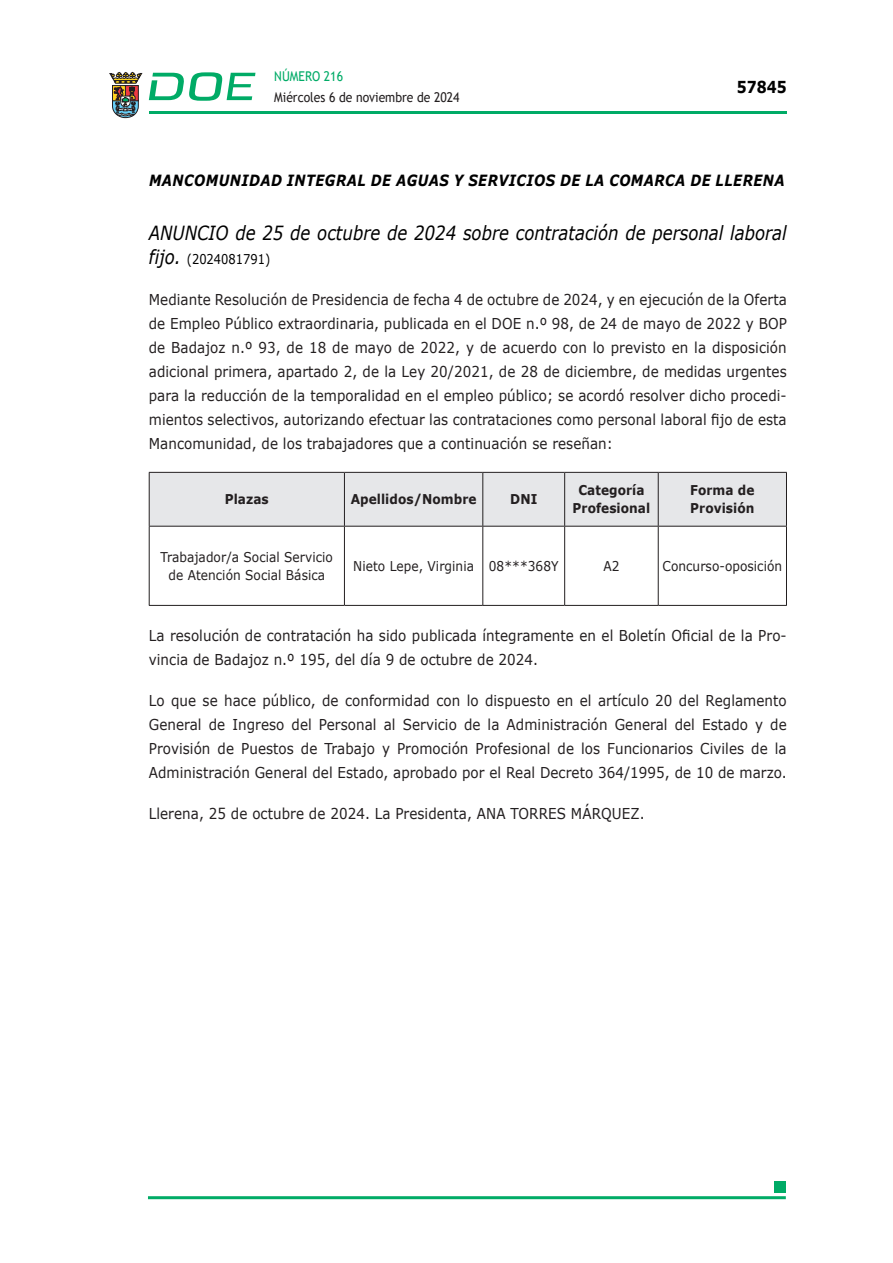
<style>
.page{position:relative;width:893px;height:1263px;background:#fff}
.page>*{position:absolute;margin:0;border:0;box-sizing:border-box;transform-origin:0 0}
.SUBORGANISMO{font:italic 19.5px "Verdana";color:#000;scale:.85 1}
.t1{font:700 16.5px "Verdana";color:#000;scale:.85 1}
.ORGANISMO{font:italic 700 15.45px "Verdana";letter-spacing:.035em;color:#000;scale:.85 1}
.CUERPO_DE_TEXTO{font:15px/24px "Verdana";letter-spacing:.005em;color:#231f20;text-align:justify;scale:.9 1}
.F_FECHA{font:15px "Verdana";letter-spacing:.005em;color:#231f20;scale:.9 1}
.CUERPO_DE_TEXTO-2{font:13.5px/18px "Verdana";letter-spacing:.005em;color:#231f20;text-align:center;scale:.9 1}
.TABLATITULO{font:700 13.5px/18px "Verdana";letter-spacing:.005em;color:#231f20;text-align:center;scale:.9 1}
.t2{font:13.5px "Trebuchet MS";color:#231f20;scale:.9 1}
.SUBORGANISMO-2{font:13.5px "Verdana";color:#000;scale:.85 1}
.t3{font:13.5px "Trebuchet MS";color:#00ab67;scale:.9 1}
.s1{font-style:italic;font-size:19.5px}
</style>
<div class="page">
<hr style="left:149px;top:111px;width:638px;height:3px;background:#00ab66">
<svg style="left:109px;top:72px;width:33px;height:46px"></svg>
<svg style="left:149px;top:72px;width:106px;height:29px"></svg>
<hr style="left:148px;top:1196px;width:638px;height:3px;background:#00ab66">
<div style="left:775px;top:1181px;width:11px;height:11px;background:#00ab66"></div>
<div style="left:150px;top:473px;width:636px;height:53px;background:#e6e7e9"></div>
<hr style="left:149px;top:472px;width:195px;height:1px;background:#231f20">
<hr style="left:149px;top:473px;width:1px;height:53px;background:#231f20">
<hr style="left:344px;top:472px;width:139px;height:1px;background:#231f20">
<hr style="left:344px;top:473px;width:1px;height:53px;background:#231f20">
<hr style="left:483px;top:472px;width:82px;height:1px;background:#231f20">
<hr style="left:482px;top:473px;width:1px;height:53px;background:#231f20">
<hr style="left:565px;top:472px;width:93px;height:1px;background:#231f20">
<hr style="left:564px;top:473px;width:1px;height:53px;background:#231f20">
<hr style="left:658px;top:472px;width:129px;height:1px;background:#231f20">
<hr style="left:658px;top:473px;width:1px;height:53px;background:#231f20">
<hr style="left:786px;top:473px;width:1px;height:53px;background:#231f20">
<hr style="left:149px;top:526px;width:195px;height:1px;background:#231f20">
<hr style="left:149px;top:527px;width:1px;height:78px;background:#231f20">
<hr style="left:344px;top:526px;width:139px;height:1px;background:#231f20">
<hr style="left:344px;top:527px;width:1px;height:78px;background:#231f20">
<hr style="left:483px;top:526px;width:82px;height:1px;background:#231f20">
<hr style="left:482px;top:527px;width:1px;height:78px;background:#231f20">
<hr style="left:565px;top:526px;width:93px;height:1px;background:#231f20">
<hr style="left:564px;top:527px;width:1px;height:78px;background:#231f20">
<hr style="left:658px;top:526px;width:129px;height:1px;background:#231f20">
<hr style="left:658px;top:527px;width:1px;height:78px;background:#231f20">
<hr style="left:786px;top:527px;width:1px;height:78px;background:#231f20">
<hr style="left:149px;top:605px;width:195px;height:1px;background:#231f20">
<hr style="left:344px;top:605px;width:139px;height:1px;background:#231f20">
<hr style="left:483px;top:605px;width:82px;height:1px;background:#231f20">
<hr style="left:565px;top:605px;width:93px;height:1px;background:#231f20">
<hr style="left:658px;top:605px;width:129px;height:1px;background:#231f20">
<p class="t3" style="left:274px;top:67px;width:78px">NÚMERO 216</p>
<p class="t2" style="left:274px;top:88px;width:207px">Miércoles 6 de noviembre de 2024</p>
<p class="t1" style="left:737px;top:75px;width:60px">57845</p>
<p class="ORGANISMO" style="left:149px;top:170px;width:749px">MANCOMUNIDAD INTEGRAL DE AGUAS Y SERVICIOS DE LA COMARCA DE LLERENA</p>
<p class="SUBORGANISMO" style="left:149px;top:219px;width:752px">ANUNCIO de 25 de octubre de 2024 sobre contratación de personal laboral</p>
<p class="SUBORGANISMO-2" style="left:149px;top:250px;width:144px"><span class="s1">fijo.</span> (2024081791)</p>
<p class="CUERPO_DE_TEXTO" style="left:149px;top:287px;width:710px">Mediante Resolución de Presidencia de fecha 4 de octubre de 2024, y en ejecución de la Oferta de Empleo Público extraordinaria, publicada en el DOE n.º 98, de 24 de mayo de 2022 y BOP de Badajoz n.º 93, de 18 de mayo de 2022, y de acuerdo con lo previsto en la disposición adicional primera, apartado 2, de la Ley 20/2021, de 28 de diciembre, de medidas urgentes para la reducción de la temporalidad en el empleo público; se acordó resolver dicho procedi&shy;mientos selectivos, autorizando efectuar las contrataciones como personal laboral fijo de esta Mancomunidad, de los trabajadores que a continuación se reseñan:</p>
<p class="TABLATITULO" style="left:225px;top:490px;width:50px">Plazas</p>
<p class="TABLATITULO" style="left:351px;top:490px;width:141px">Apellidos/Nombre</p>
<p class="TABLATITULO" style="left:510px;top:490px;width:32px">DNI</p>
<p class="TABLATITULO" style="left:573px;top:481px;width:88px">Categoría<br>Profesional</p>
<p class="TABLATITULO" style="left:690px;top:481px;width:73px;text-align:left">Forma de<br>Provisión</p>
<p class="CUERPO_DE_TEXTO-2" style="left:161px;top:548px;width:193px">Trabajador/a Social Servicio de Atención Social Básica</p>
<p class="CUERPO_DE_TEXTO-2" style="left:353px;top:557px;width:136px">Nieto Lepe, Virginia</p>
<p class="CUERPO_DE_TEXTO-2" style="left:489px;top:557px;width:79px">08***368Y</p>
<p class="CUERPO_DE_TEXTO-2" style="left:603px;top:557px;width:19px">A2</p>
<p class="CUERPO_DE_TEXTO-2" style="left:662px;top:557px;width:135px">Concurso-oposición</p>
<p class="CUERPO_DE_TEXTO" style="left:149px;top:623px;width:710px">La resolución de contratación ha sido publicada íntegramente en el Boletín Oficial de la Pro&shy;vincia de Badajoz n.º 195, del día 9 de octubre de 2024.</p>
<p class="CUERPO_DE_TEXTO" style="left:149px;top:688px;width:710px">Lo que se hace público, de conformidad con lo dispuesto en el artículo 20 del Reglamento General de Ingreso del Personal al Servicio de la Administración General del Estado y de Provisión de Puestos de Trabajo y Promoción Profesional de los Funcionarios Civiles de la Administración General del Estado, aprobado por el Real Decreto 364/1995, de 10 de marzo.</p>
<p class="F_FECHA" style="left:149px;top:803px;width:552px">Llerena, 25 de octubre de 2024. La Presidenta, ANA TORRES MÁRQUEZ.</p>
</div>
